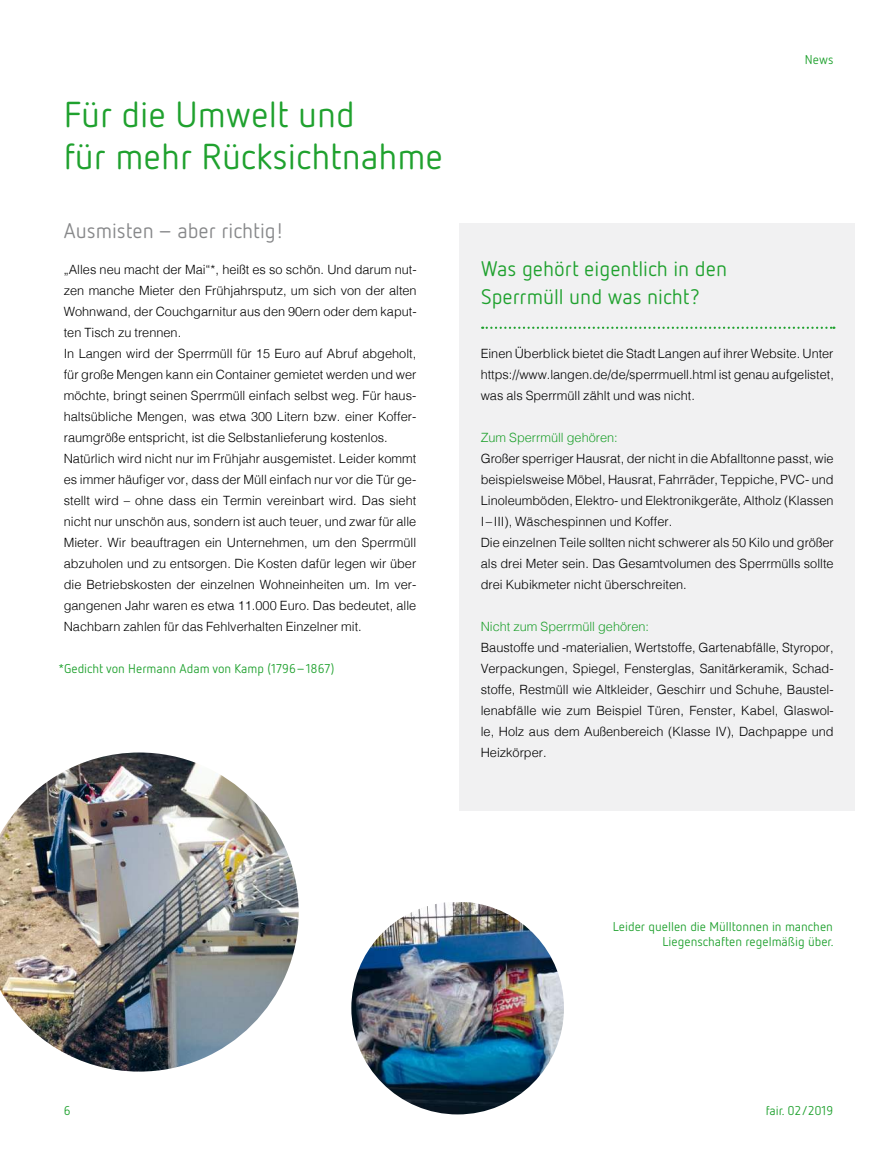
<style>
.page{position:relative;width:893px;height:1170px;background:#fff}
.page>*{position:absolute;margin:0;border:0;box-sizing:border-box;transform-origin:0 0}
.t1{font:36px/42px "Netto OT";color:#1fa12e}
.t2{font:21px/27.8px "Netto OT";color:#1fa12e}
.t3{font:21px "Netto OT";color:#87888a}
.t4{font:300 12.75px/21px "Helvetica";color:#000}
.t5{font:12.75px/15.8px "Netto OT";color:#1fa12e;text-align:right}
.t6{font:300 12.75px "Helvetica";color:#1fa12e}
</style>
<div class="page">
<div style="left:459px;top:223px;width:396px;height:588px;background:#f1f1f2"></div>
<img style="left:0;top:752px;width:299px;height:319px">
<img style="left:351px;top:902px;width:213px;height:212px">
<svg style="left:482px;top:326px;width:352px;height:3px"></svg>
<h1 class="t1" style="left:64px;top:92px;width:381px">Für die Umwelt und<br>für mehr Rücksichtnahme</h1>
<p class="t5" style="left:805px;top:51px;width:30px">News</p>
<h2 class="t3" style="left:64px;top:218px;width:222px">Ausmisten – aber richtig!</h2>
<p class="t4" style="left:64px;top:258px;width:354px">„Alles neu macht der Mai“*, heißt es so schön. Und darum nut&shy;zen manche Mieter den Frühjahrsputz, um sich von der alten Wohnwand, der Couchgarnitur aus den 90ern oder dem kaput&shy;ten Tisch zu trennen.<br>In Langen wird der Sperrmüll für 15 Euro auf Abruf abgeholt, für große Mengen kann ein Container gemietet werden und wer möchte, bringt seinen Sperrmüll einfach selbst weg. Für haus&shy;haltsübliche Mengen, was etwa 300 Litern bzw. einer Koffer&shy;raumgröße entspricht, ist die Selbstanlieferung kostenlos.<br>Natürlich wird nicht nur im Frühjahr ausgemistet. Leider kommt es immer häufiger vor, dass der Müll einfach nur vor die Tür ge&shy;stellt wird – ohne dass ein Termin vereinbart wird. Das sieht nicht nur unschön aus, sondern ist auch teuer, und zwar für alle Mieter. Wir beauftragen ein Unternehmen, um den Sperrmüll abzuholen und zu entsorgen. Die Kosten dafür legen wir über die Betriebskosten der einzelnen Wohneinheiten um. Im ver&shy;gangenen Jahr waren es etwa 11.000 Euro. Das bedeutet, alle Nachbarn zahlen für das Fehlverhalten Einzelner mit.</p>
<h2 class="t2" style="left:481px;top:254px;width:247px">Was gehört eigentlich in den<br>Sperrmüll und was nicht?</h2>
<p class="t4" style="left:481px;top:342px;width:355px;text-align:justify">Einen Überblick bietet die Stadt Langen auf ihrer Website. Unter https://www.langen.de/de/sperrmuell.html ist genau aufgelistet, was als Sperrmüll zählt und was nicht.</p>
<p class="t6" style="left:481px;top:427px;width:139px">Zum Sperrmüll gehören:</p>
<p class="t4" style="left:481px;top:447px;width:354px">Großer sperriger Hausrat, der nicht in die Abfalltonne passt, wie beispielsweise Möbel, Hausrat, Fahrräder, Teppiche, PVC- und Linoleumböden, Elektro- und Elektronikgeräte, Altholz (Klassen I–III), Wäschespinnen und Koffer.<br>Die einzelnen Teile sollten nicht schwerer als 50 Kilo und größer als drei Meter sein. Das Gesamtvolumen des Sperrmülls sollte drei Kubikmeter nicht überschreiten.</p>
<p class="t6" style="left:481px;top:616px;width:170px">Nicht zum Sperrmüll gehören:</p>
<p class="t4" style="left:481px;top:636px;width:354px;text-align:justify">Baustoffe und -materialien, Wertstoffe, Gartenabfälle, Styropor, Verpackungen, Spiegel, Fensterglas, Sanitärkeramik, Schad&shy;stoffe, Restmüll wie Altkleider, Geschirr und Schuhe, Baustel&shy;lenabfälle wie zum Beispiel Türen, Fenster, Kabel, Glaswol&shy;le, Holz aus dem Außenbereich (Klasse IV), Dachpappe und Heizkörper.</p>
<p class="t5" style="left:58px;top:660px;width:277px">*Gedicht von Hermann Adam von Kamp (1796–1867)</p>
<p class="t5" style="left:64px;top:1101px;width:8px">6</p>
<p class="t5" style="left:613px;top:918px;width:222px">Leider quellen die Mülltonnen in manchen<br>Liegenschaften regelmäßig über.</p>
<p class="t5" style="left:766px;top:1101px;width:69px">fair. 02/2019</p>
</div>
